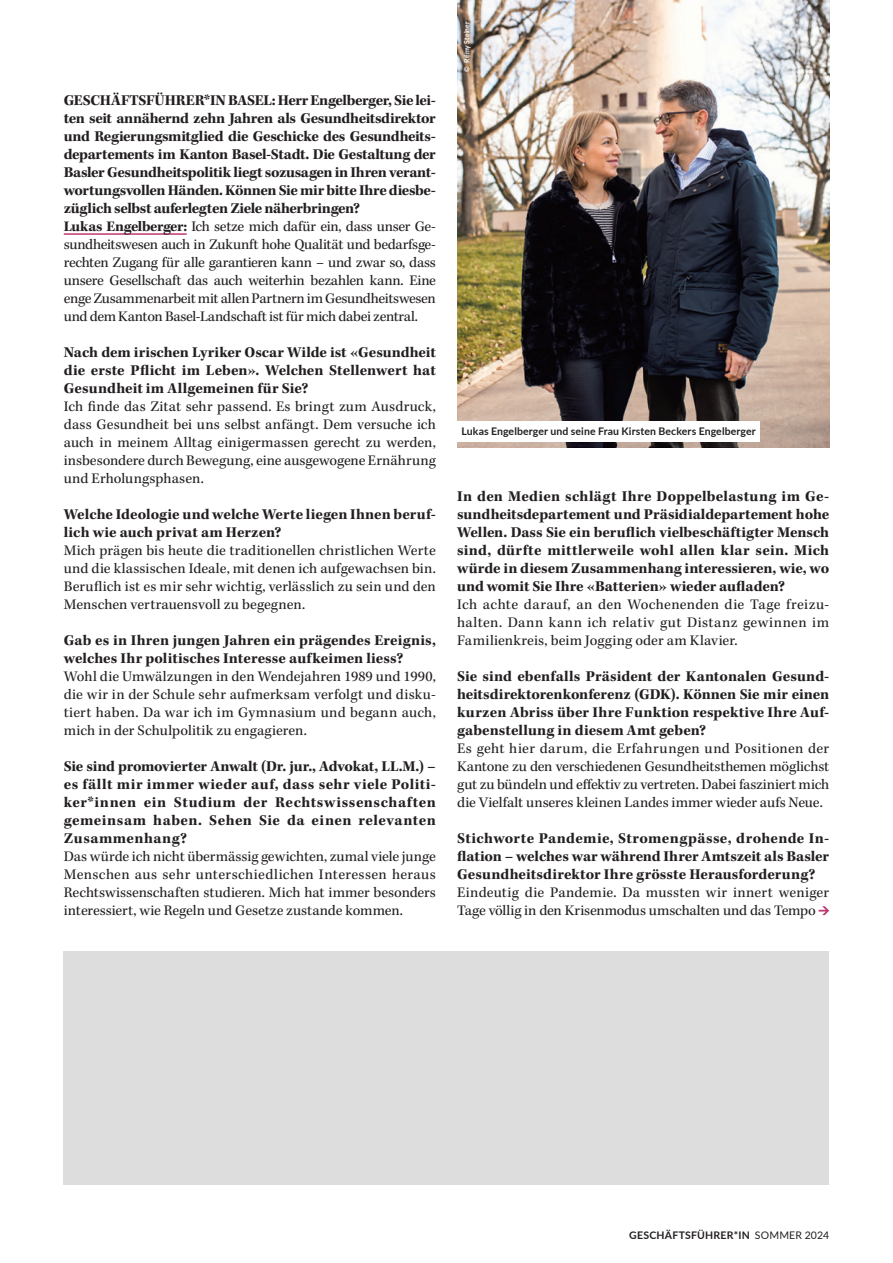
<style>
.page{position:relative;width:893px;height:1263px;background:#fff}
.page>*{position:absolute;margin:0;border:0;box-sizing:border-box;transform-origin:0 0}
.Interview_Frage_neu_10pt{font:700 15.3px/18px "Kepler Std";letter-spacing:.005em;color:#231f20;text-align:justify}
.Lauftext_neu_10pt{font:15px/18px "Kepler Std";color:#231f20;text-align:justify}
.Bildlegende{font:700 10.5px "Lato";letter-spacing:.01em;color:#231f20}
.Copyright_Bild{font:700 7.5px "Lato";letter-spacing:.025em;color:#fff;scale:.9 1}
.s1{font-weight:700}
.s2{font-weight:400}
</style>
<div class="page">
<hr style="left:64px;top:233px;width:123px;height:2px;background:#c0396f">
<svg style="left:819px;top:906px;width:10px;height:9px"></svg>
<img style="left:457px;top:0;width:372px;height:447px">
<div style="left:457px;top:422px;width:303px;height:20px;background:#fff"></div>
<div style="left:456px;top:14px;width:22px;height:65px;background:#231f20;opacity:.86"></div>
<div style="left:64px;top:951px;width:765px;height:234px;background:#dedddd"></div>
<p class="Interview_Frage_neu_10pt" style="left:64px;top:92px;width:374px">GESCHÄFTSFÜHRER*IN BASEL: Herr Engelberger, Sie lei&shy;ten seit annähernd zehn Jahren als Gesundheitsdirektor und Regierungsmitglied die Geschicke des Gesundheits&shy;departements im Kanton Basel-Stadt. Die Gestaltung der Basler Gesundheitspolitik liegt sozusagen in Ihren verant&shy;wortungsvollen Händen. Können Sie mir bitte Ihre diesbe&shy;züglich selbst auferlegten Ziele näherbringen?</p>
<p class="Lauftext_neu_10pt" style="left:64px;top:218px;width:374px"><span class="s1">Lukas Engelberger:</span> Ich setze mich dafür ein, dass unser Ge&shy;sundheitswesen auch in Zukunft hohe Qualität und bedarfsge&shy;rechten Zugang für alle garantieren kann – und zwar so, dass unsere Gesellschaft das auch weiterhin bezahlen kann. Eine enge Zusammenarbeit mit allen Partnern im Gesundheitswesen und dem Kanton Basel-Landschaft ist für mich dabei zentral.</p>
<p class="Interview_Frage_neu_10pt" style="left:64px;top:344px;width:374px">Nach dem irischen Lyriker Oscar Wilde ist «Gesundheit die erste Pflicht im Leben». Welchen Stellenwert hat Gesundheit im Allgemeinen für Sie?</p>
<p class="Lauftext_neu_10pt" style="left:64px;top:398px;width:374px">Ich finde das Zitat sehr passend. Es bringt zum Ausdruck, dass Gesundheit bei uns selbst anfängt. Dem versuche ich auch in meinem Alltag einigermassen gerecht zu werden, insbesondere durch Bewegung, eine ausgewogene Ernährung und Erholungsphasen.</p>
<p class="Interview_Frage_neu_10pt" style="left:64px;top:506px;width:374px">Welche Ideologie und welche Werte liegen Ihnen beruf&shy;lich wie auch privat am Herzen?</p>
<p class="Lauftext_neu_10pt" style="left:64px;top:542px;width:374px">Mich prägen bis heute die traditionellen christlichen Werte und die klassischen Ideale, mit denen ich aufgewachsen bin.<br>Beruflich ist es mir sehr wichtig, verlässlich zu sein und den Menschen vertrauensvoll zu begegnen.</p>
<p class="Interview_Frage_neu_10pt" style="left:64px;top:632px;width:374px">Gab es in Ihren jungen Jahren ein prägendes Ereignis, welches Ihr politisches Interesse aufkeimen liess?</p>
<p class="Lauftext_neu_10pt" style="left:64px;top:668px;width:374px">Wohl die Umwälzungen in den Wendejahren 1989 und 1990, die wir in der Schule sehr aufmerksam verfolgt und disku&shy;tiert haben. Da war ich im Gymnasium und begann auch, mich in der Schulpolitik zu engagieren.</p>
<p class="Interview_Frage_neu_10pt" style="left:64px;top:758px;width:374px">Sie sind promovierter Anwalt (Dr. jur., Advokat, LL.M.) – es fällt mir immer wieder auf, dass sehr viele Politi&shy;ker*innen ein Studium der Rechtswissenschaften gemeinsam haben. Sehen Sie da einen relevanten Zusammenhang?</p>
<p class="Lauftext_neu_10pt" style="left:64px;top:848px;width:374px">Das würde ich nicht übermässig gewichten, zumal viele junge Menschen aus sehr unterschiedlichen Interessen heraus Rechtswissenschaften studieren. Mich hat immer besonders interessiert, wie Regeln und Gesetze zustande kommen.</p>
<p class="Copyright_Bild" style="left:461px;top:72px;width:57px;rotate:-90deg">© Rémy Steiner</p>
<p class="Bildlegende" style="left:461px;top:423px;width:296px">Lukas Engelberger und seine Frau Kirsten Beckers Engelberger</p>
<p class="Interview_Frage_neu_10pt" style="left:457px;top:488px;width:374px">In den Medien schlägt Ihre Doppelbelastung im Ge&shy;sundheitsdepartement und Präsidialdepartement hohe Wellen. Dass Sie ein beruflich vielbeschäftigter Mensch sind, dürfte mittlerweile wohl allen klar sein. Mich würde in diesem Zusammenhang interessieren, wie, wo und womit Sie Ihre «Batterien» wieder aufladen?</p>
<p class="Lauftext_neu_10pt" style="left:457px;top:596px;width:374px">Ich achte darauf, an den Wochenenden die Tage freizu&shy;halten. Dann kann ich relativ gut Distanz gewinnen im Familienkreis, beim Jogging oder am Klavier.</p>
<p class="Interview_Frage_neu_10pt" style="left:457px;top:668px;width:374px">Sie sind ebenfalls Präsident der Kantonalen Gesund&shy;heitsdirektorenkonferenz (GDK). Können Sie mir einen kurzen Abriss über Ihre Funktion respektive Ihre Auf&shy;gabenstellung in diesem Amt geben?</p>
<p class="Lauftext_neu_10pt" style="left:457px;top:740px;width:374px">Es geht hier darum, die Erfahrungen und Positionen der Kantone zu den verschiedenen Gesundheitsthemen möglichst gut zu bündeln und effektiv zu vertreten. Dabei fasziniert mich die Vielfalt unseres kleinen Landes immer wieder aufs Neue.</p>
<p class="Interview_Frage_neu_10pt" style="left:457px;top:830px;width:374px">Stichworte Pandemie, Stromengpässe, drohende In&shy;flation – welches war während Ihrer Amtszeit als Basler Gesundheitsdirektor Ihre grösste Herausforderung?</p>
<p class="Lauftext_neu_10pt" style="left:457px;top:884px;width:374px">Eindeutig die Pandemie. Da mussten wir innert weniger<br>Tage völlig in den Krisenmodus umschalten und das Tempo</p>
<p class="Bildlegende" style="left:629px;top:1227px;width:201px">GESCHÄFTSFÜHRER*IN <span class="s2">SOMMER 2024</span></p>
</div>
